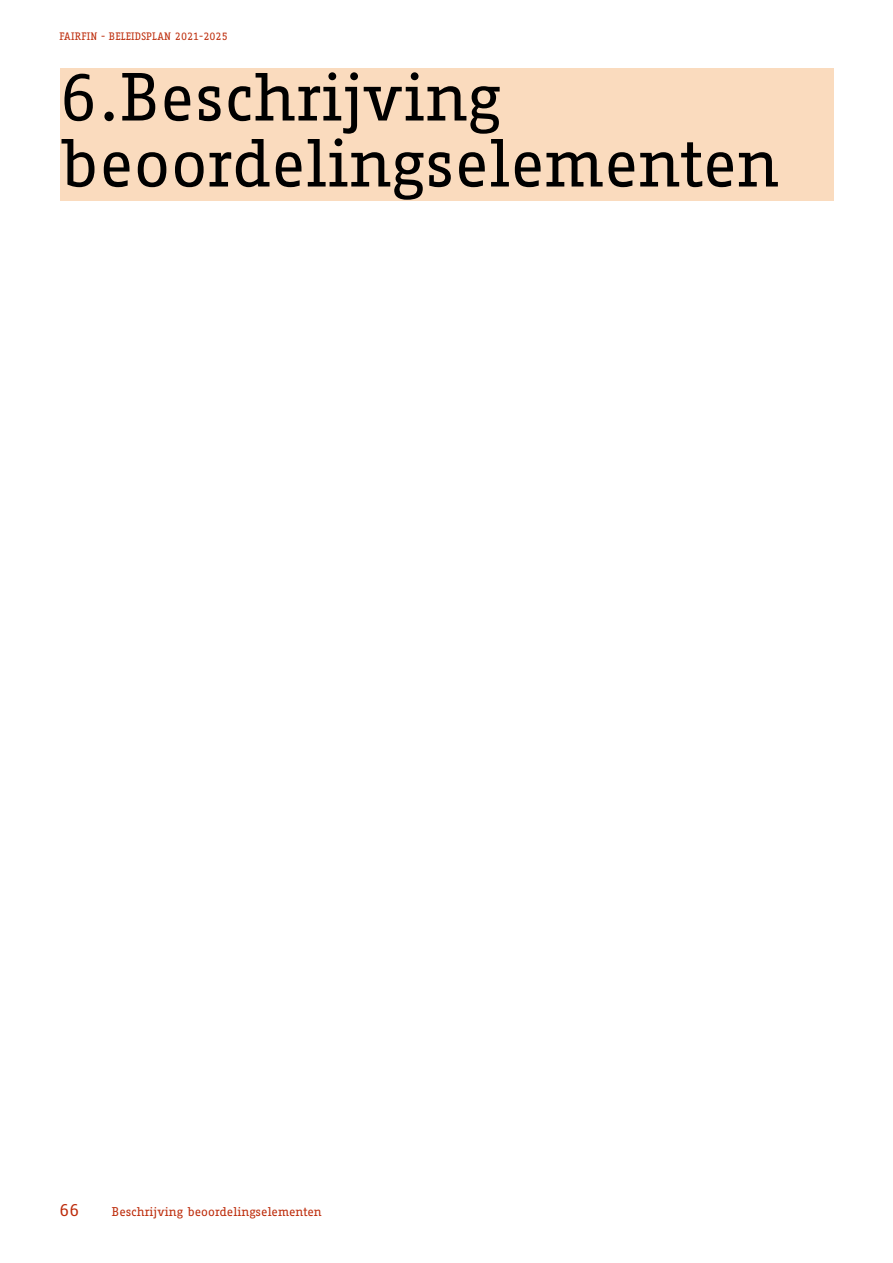
<style>
.page{position:relative;width:893px;height:1263px;background:#fff}
.page>*{position:absolute;margin:0;border:0;box-sizing:border-box;transform-origin:0 0}
.t1{font:66px/66px "Fago Correspondence Serif Pro";letter-spacing:-.005em;color:#000}
.t2{font:16.95px "Fago Correspondence Serif Pro";color:#bd2c0b}
.t3{font:12.3px "Fago Correspondence Serif Pro";letter-spacing:-.005em;color:#bd2c0b}
.t4{font:10.5px "Fago Correspondence Serif Pro";letter-spacing:.005em;color:#bd2c0b}
</style>
<div class="page">
<div style="left:60px;top:68px;width:773px;height:132px;background:#fadbbe"></div>
<p class="t4" style="left:60px;top:31px;width:170px">FAIRFIN - BELEIDSPLAN 2021-2025</p>
<p class="t1" style="left:60px;top:65px;width:722px">6.Beschrijving beoordelingselementen</p>
<p class="t2" style="left:60px;top:1201px;width:21px">66</p>
<p class="t3" style="left:112px;top:1205px;width:212px">Beschrijving beoordelingselementen</p>
</div>
